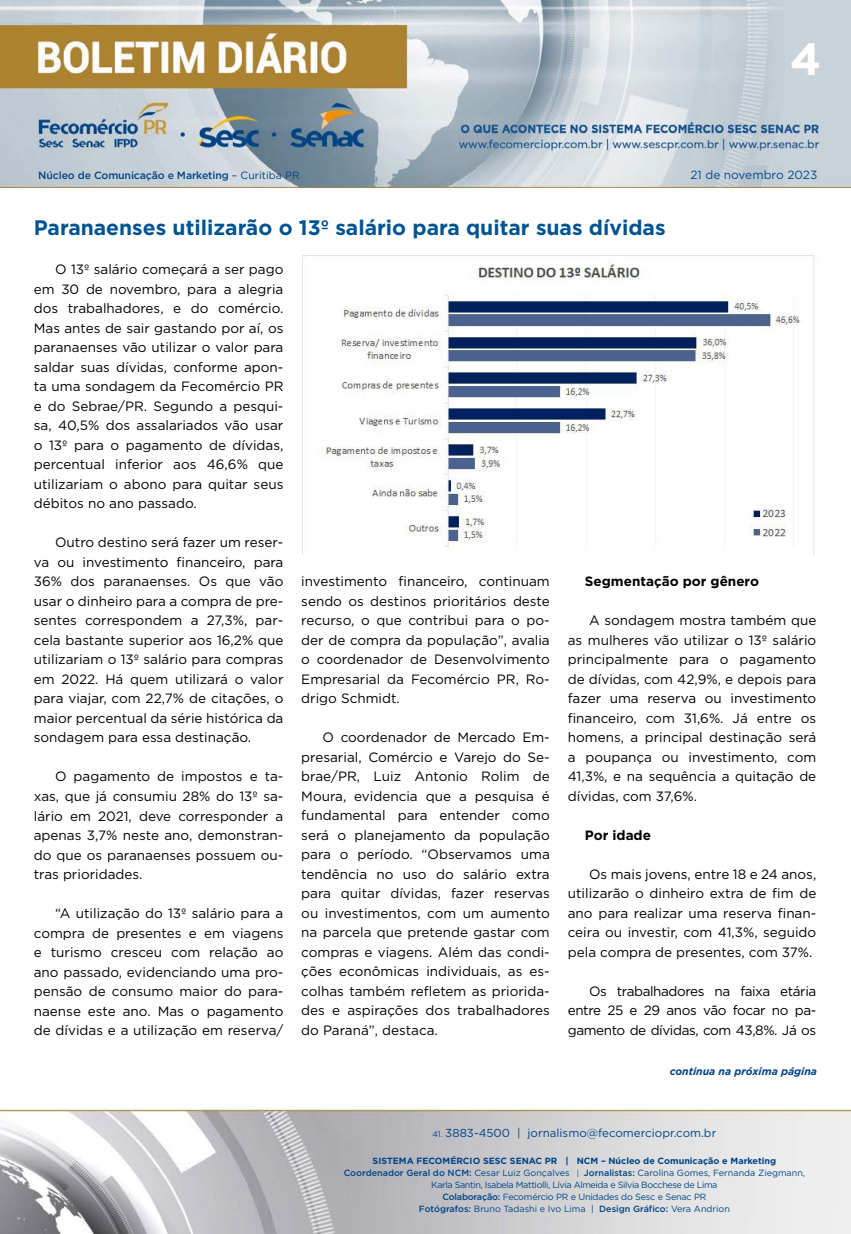
<style>
.page{position:relative;width:851px;height:1234px;background:#fff}
.page>*{position:absolute;margin:0;border:0;box-sizing:border-box;transform-origin:0 0}
.t1{font:700 45px "Gotham";color:#fff}
.t2{font:700 21px "Gotham";color:#005493}
.t3{font:13.5px/19.5px "Gotham";color:#000;text-align:justify}
.t4{font:700 13.5px "Gotham";color:#000}
.t5{font:11.85px "Gotham";color:#004a93}
.t6{font:11.55px "Gotham";color:#004587}
.t7{font:500 10.5px "Gotham";letter-spacing:-.01em;color:#004587}
.t8{font:italic 700 10.5px "Gotham";color:#004587}
.t9{font:9px/12px "Gotham";letter-spacing:-.02em;color:#004587;text-align:center}
.s1{font-weight:400}
.s2{font-size:8.25px}
.s3{font-weight:700}
.s4{font-weight:500}
.s5{font-size:7.65px}
</style>
<div class="page">
<img style="left:0;top:0;width:850px;height:188px">
<img style="left:0;top:1109px;width:850px;height:124px">
<img style="left:302px;top:255px;width:512px;height:299px">
<h1 class="t1" style="left:790px;top:29px;width:33px">4</h1>
<p class="t7" style="left:38px;top:168px;width:263px">Núcleo de Comunicação e Marketing <span class="s1">– Curitiba PR</span></p>
<p class="t5" style="left:690px;top:167px;width:128px">21 de novembro 2023</p>
<h2 class="t2" style="left:34px;top:214px;width:633px">Paranaenses utilizarão o 13º salário para quitar suas dívidas</h2>
<p class="t3" style="left:34px;top:259px;width:251px;text-indent:21px">O 13º salário começará a ser pago em 30 de novembro, para a alegria dos trabalhadores, e do comércio.<br>Mas antes de sair gastando por aí, os paranaenses vão utilizar o valor para saldar suas dívidas, conforme apon&shy;ta uma sondagem da Fecomércio PR e do Sebrae/PR. Segundo a pesqui&shy;sa, 40,5% dos assalariados vão usar o 13º para o pagamento de dívidas, percentual inferior aos 46,6% que utilizariam o abono para quitar seus débitos no ano passado.</p>
<p class="t3" style="left:34px;top:532px;width:251px;text-indent:21px">Outro destino será fazer um reser&shy;va ou investimento financeiro, para 36% dos paranaenses. Os que vão usar o dinheiro para a compra de pre&shy;sentes correspondem a 27,3%, par&shy;cela bastante superior aos 16,2% que utilizariam o 13º salário para compras em 2022. Há quem utilizará o valor para viajar, com 22,7% de citações, o maior percentual da série histórica da sondagem para essa destinação.</p>
<p class="t3" style="left:34px;top:766px;width:251px;text-indent:21px">O pagamento de impostos e ta&shy;xas, que já consumiu 28% do 13º sa&shy;lário em 2021, deve corresponder a apenas 3,7% neste ano, demonstran&shy;do que os paranaenses possuem ou&shy;tras prioridades.</p>
<p class="t3" style="left:34px;top:903px;width:251px;text-indent:21px">“A utilização do 13º salário para a compra de presentes e em viagens e turismo cresceu com relação ao ano passado, evidenciando uma pro&shy;pensão de consumo maior do para&shy;naense este ano. Mas o pagamento de dívidas e a utilização em reserva/</p>
<p class="t4" style="left:584px;top:572px;width:176px">Segmentação por gênero</p>
<p class="t3" style="left:567px;top:610px;width:250px;text-indent:21px">A sondagem mostra também que as mulheres vão utilizar o 13º salário principalmente para o pagamento de dívidas, com 42,9%, e depois para fazer uma reserva ou investimento financeiro, com 31,6%. Já entre os homens, a principal destinação será a poupança ou investimento, com 41,3%, e na sequência a quitação de dívidas, com 37,6%.</p>
<p class="t4" style="left:584px;top:825px;width:68px">Por idade</p>
<p class="t3" style="left:567px;top:863px;width:250px;text-indent:21px">Os mais jovens, entre 18 e 24 anos, utilizarão o dinheiro extra de fim de ano para realizar uma reserva finan&shy;ceira ou investir, com 41,3%, seguido pela compra de presentes, com 37%.</p>
<p class="t3" style="left:567px;top:980px;width:250px;text-indent:21px">Os trabalhadores na faixa etária entre 25 e 29 anos vão focar no pa&shy;gamento de dívidas, com 43,8%. Já os</p>
<p class="t8" style="left:669px;top:1063px;width:149px">continua na próxima página</p>
<p class="t3" style="left:301px;top:571px;width:250px">investimento financeiro, continuam sendo os destinos prioritários deste recurso, o que contribui para o po&shy;der de compra da população”, avalia o coordenador de Desenvolvimento Empresarial da Fecomércio PR, Ro&shy;drigo Schmidt.</p>
<p class="t3" style="left:301px;top:727px;width:250px;text-indent:21px">O coordenador de Mercado Em&shy;presarial, Comércio e Varejo do Se&shy;brae/PR, Luiz Antonio Rolim de Moura, evidencia que a pesquisa é fundamental para entender como será o planejamento da população para o período. “Observamos uma tendência no uso do salário extra para quitar dívidas, fazer reservas ou investimentos, com um aumento na parcela que pretende gastar com compras e viagens. Além das condi&shy;ções econômicas individuais, as es&shy;colhas também refletem as priorida&shy;des e aspirações dos trabalhadores do Paraná”, destaca.</p>
<p class="t6" style="left:432px;top:1125px;width:285px"><span class="s2">41.</span> 3883-4500 | jornalismo@fecomerciopr.com.br</p>
<p class="t9" style="left:343px;top:1154px;width:463px"><span class="s3">SISTEMA FECOMÉRCIO SESC SENAC PR | NCM – Núcleo de Comunicação e Marketing </span><span class="s4">Coordenador Geral do NCM:</span> Cesar Luiz Gonçalves <span class="s5">|</span> <span class="s4">Jornalistas:</span> Carolina Gomes, Fernanda Ziegmann, Karla Santin, Isabela Mattiolli, Lívia Almeida e Silvia Bocchese de Lima<br><span class="s4">Colaboração:</span> Fecomércio PR e Unidades do Sesc e Senac PR<br><span class="s4">Fotógrafos:</span> Bruno Tadashi e Ivo Lima | <span class="s4">Design Gráfico:</span> Vera Andrion</p>
</div>
